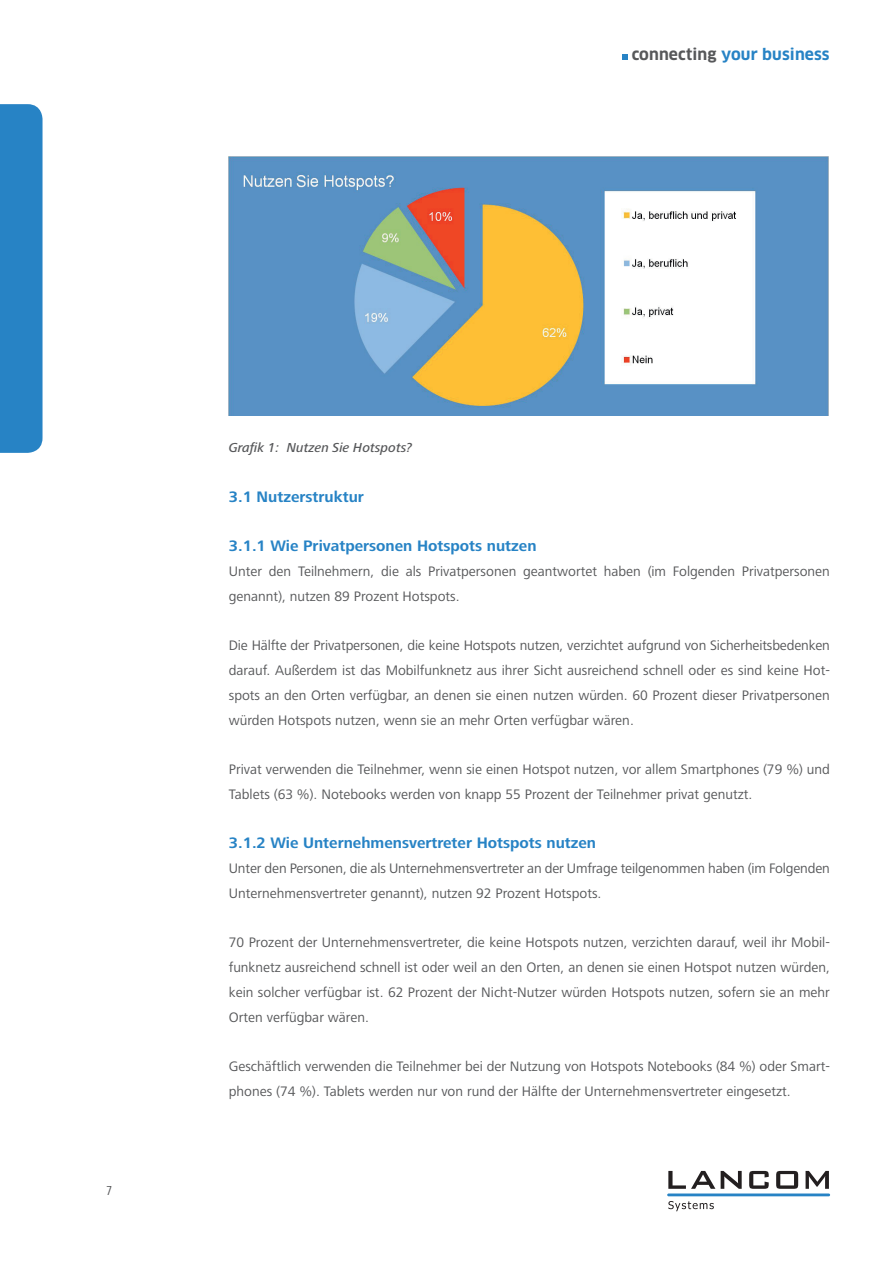
<style>
.page{position:relative;width:893px;height:1263px;background:#fff}
.page>*{position:absolute;margin:0;border:0;box-sizing:border-box;transform-origin:0 0}
.t1{font:700 15.75px "Frutiger Next LT";color:#2783c5}
.t2{font:700 15.6px "Clan OT";letter-spacing:.01em;color:#2783c5}
.t3{font:14.25px/24.8px "Frutiger Next LT";color:#57585a}
.t4{font:italic 500 13.5px "Frutiger Next LT";color:#57585a}
.t5{font:condensed 13.5px "Frutiger Next LT";color:#57585a}
.s1{color:#57585a}
</style>
<div class="page">
<div style="left:0;top:104px;width:43px;height:349px;background:#2783c5"></div>
<svg style="left:668px;top:1171px;width:47px;height:18px"></svg>
<svg style="left:721px;top:1171px;width:21px;height:18px"></svg>
<svg style="left:749px;top:1171px;width:20px;height:18px"></svg>
<svg style="left:776px;top:1171px;width:22px;height:18px"></svg>
<svg style="left:806px;top:1171px;width:23px;height:18px"></svg>
<svg style="left:668px;top:1201px;width:46px;height:10px"></svg>
<hr style="left:667px;top:1193px;width:163px;height:3px;background:#2783c5">
<svg style="left:622px;top:55px;width:6px;height:5px"></svg>
<img style="left:229px;top:156px;width:599px;height:260px">
<p class="t2" style="left:632px;top:45px;width:199px"><span class="s1">connecting</span> your business</p>
<p class="t5" style="left:106px;top:1183px;width:8px">7</p>
<p class="t4" style="left:229px;top:440px;width:185px">Grafik 1: Nutzen Sie Hotspots?</p>
<p class="t1" style="left:229px;top:488px;width:137px">3.1 Nutzerstruktur</p>
<p class="t1" style="left:229px;top:537px;width:309px">3.1.1 Wie Privatpersonen Hotspots nutzen</p>
<p class="t3" style="left:229px;top:559px;width:603px">Unter den Teilnehmern, die als Privatpersonen geantwortet haben (im Folgenden Privatpersonen genannt), nutzen 89 Prozent Hotspots.</p>
<p class="t3" style="left:229px;top:633px;width:603px;text-align:justify">Die Hälfte der Privatpersonen, die keine Hotspots nutzen, verzichtet aufgrund von Sicherheitsbedenken darauf. Außerdem ist das Mobilfunknetz aus ihrer Sicht ausreichend schnell oder es sind keine Hot&shy;spots an den Orten verfügbar, an denen sie einen nutzen würden. 60 Prozent dieser Privatpersonen würden Hotspots nutzen, wenn sie an mehr Orten verfügbar wären.</p>
<p class="t3" style="left:229px;top:757px;width:603px">Privat verwenden die Teilnehmer, wenn sie einen Hotspot nutzen, vor allem Smartphones (79 %) und<br>Tablets (63 %). Notebooks werden von knapp 55 Prozent der Teilnehmer privat genutzt.</p>
<p class="t1" style="left:229px;top:834px;width:369px">3.1.2 Wie Unternehmensvertreter Hotspots nutzen</p>
<p class="t3" style="left:229px;top:856px;width:603px">Unter den Personen, die als Unternehmensvertreter an der Umfrage teilgenommen haben (im Folgenden<br>Unternehmensvertreter genannt), nutzen 92 Prozent Hotspots.</p>
<p class="t3" style="left:229px;top:930px;width:603px;text-align:justify">70 Prozent der Unternehmensvertreter, die keine Hotspots nutzen, verzichten darauf, weil ihr Mobil&shy;funknetz ausreichend schnell ist oder weil an den Orten, an denen sie einen Hotspot nutzen würden, kein solcher verfügbar ist. 62 Prozent der Nicht-Nutzer würden Hotspots nutzen, sofern sie an mehr Orten verfügbar wären.</p>
<p class="t3" style="left:229px;top:1054px;width:603px">Geschäftlich verwenden die Teilnehmer bei der Nutzung von Hotspots Notebooks (84 %) oder Smart&shy;phones (74 %). Tablets werden nur von rund der Hälfte der Unternehmensvertreter eingesetzt.</p>
</div>
